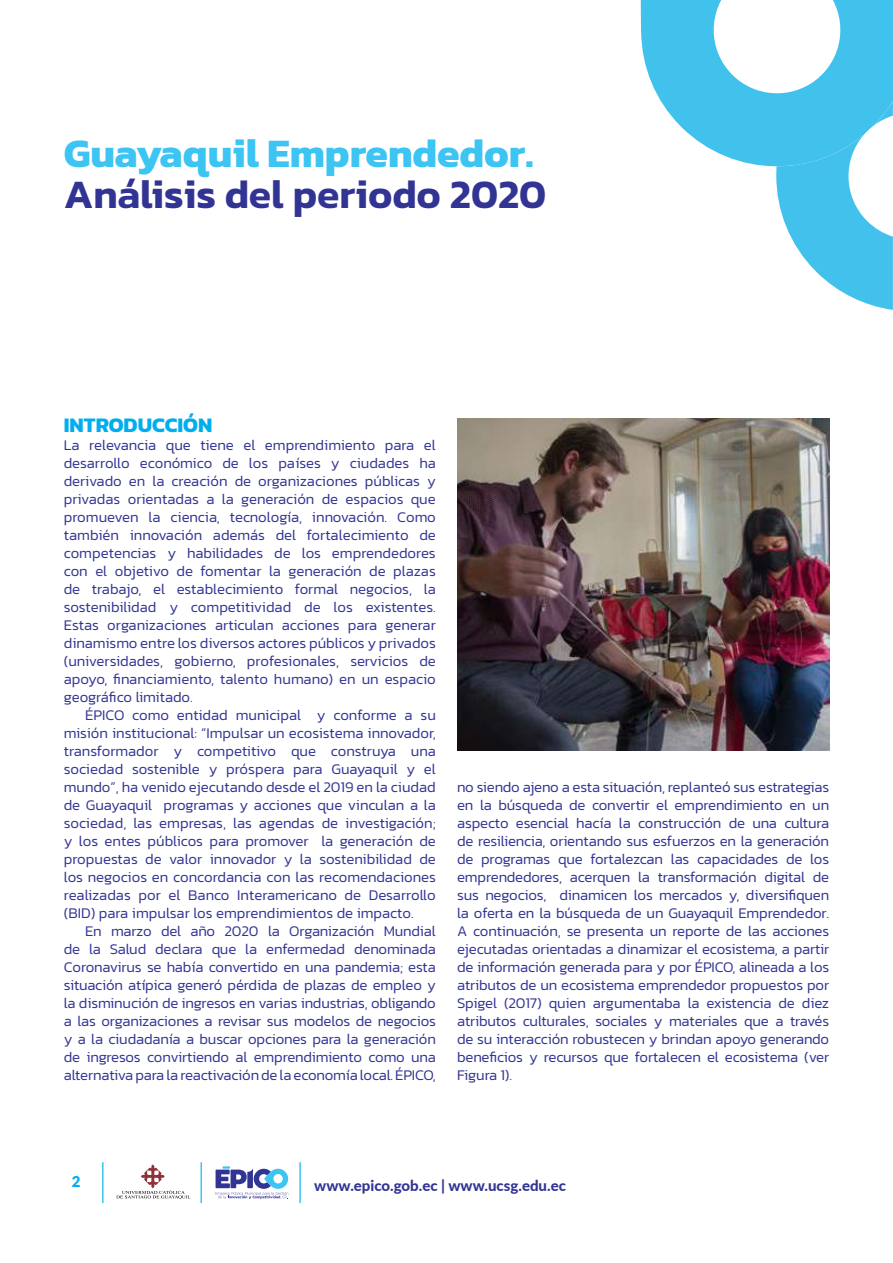
<style>
.page{position:relative;width:893px;height:1263px;background:#fff}
.page>*{position:absolute;margin:0;border:0;box-sizing:border-box;transform-origin:0 0}
.t1{font:600 40.95px "Kanit";color:#323493}
.t2{font:700 40.95px "Kanit";color:#3cc4f2}
.t3{font:700 21px "Kanit";color:#00aeef}
.t4{font:300 15px/18px "Kanit";letter-spacing:-.01em;color:#323493;text-align:justify}
.t5{font:800 15px "Lato";color:#323493}
.t6{font:900 15px "Lato";color:#00aeef}
</style>
<div class="page">
<svg style="left:216px;top:1166px;width:72px;height:33px"></svg>
<svg style="left:116px;top:1164px;width:74px;height:35px"></svg>
<hr style="left:102px;top:1162px;width:2px;height:41px;background:#3cc4f2">
<hr style="left:200px;top:1162px;width:2px;height:41px;background:#3cc4f2">
<svg style="left:640px;top:0;width:253px;height:310px"></svg>
<img style="left:457px;top:419px;width:372px;height:331px">
<hr style="left:299px;top:1162px;width:2px;height:41px;background:#3cc4f2">
<h1 class="t2" style="left:64px;top:121px;width:471px">Guayaquil Emprendedor.</h1>
<h1 class="t1" style="left:64px;top:163px;width:484px">Análisis del periodo 2020</h1>
<h2 class="t3" style="left:64px;top:409px;width:150px">INTRODUCCIÓN</h2>
<p class="t4" style="left:64px;top:436px;width:374px">La relevancia que tiene el emprendimiento para el desarrollo económico de los países y ciudades ha derivado en la creación de organizaciones públicas y privadas orientadas a la generación de espacios que promueven la ciencia, tecnología, innovación. Como también innovación además del fortalecimiento de competencias y habilidades de los emprendedores con el objetivo de fomentar la generación de plazas de trabajo, el establecimiento formal negocios, la sostenibilidad y competitividad de los existentes.<br>Estas organizaciones articulan acciones para generar dinamismo entre los diversos actores públicos y privados (universidades, gobierno, profesionales, servicios de apoyo, financiamiento, talento humano) en un espacio geográfico limitado.</p>
<p class="t4" style="left:64px;top:706px;width:374px;text-indent:21px">ÉPICO como entidad municipal y conforme a su misión institucional: “Impulsar un ecosistema innovador, transformador y competitivo que construya una sociedad sostenible y próspera para Guayaquil y el mundo”, ha venido ejecutando desde el 2019 en la ciudad de Guayaquil programas y acciones que vinculan a la sociedad, las empresas, las agendas de investigación; y los entes públicos para promover la generación de propuestas de valor innovador y la sostenibilidad de los negocios en concordancia con las recomendaciones realizadas por el Banco Interamericano de Desarrollo (BID) para impulsar los emprendimientos de impacto.</p>
<p class="t4" style="left:64px;top:922px;width:374px;text-indent:21px">En marzo del año 2020 la Organización Mundial de la Salud declara que la enfermedad denominada Coronavirus se había convertido en una pandemia; esta situación atípica generó pérdida de plazas de empleo y la disminución de ingresos en varias industrias, obligando a las organizaciones a revisar sus modelos de negocios y a la ciudadanía a buscar opciones para la generación de ingresos convirtiendo al emprendimiento como una alternativa para la reactivación de la economía local. ÉPICO,</p>
<p class="t4" style="left:457px;top:778px;width:374px">no siendo ajeno a esta situación, replanteó sus estrategias en la búsqueda de convertir el emprendimiento en un aspecto esencial hacía la construcción de una cultura de resiliencia, orientando sus esfuerzos en la generación de programas que fortalezcan las capacidades de los emprendedores, acerquen la transformación digital de sus negocios, dinamicen los mercados y, diversifiquen la oferta en la búsqueda de un Guayaquil Emprendedor.<br>A continuación, se presenta un reporte de las acciones ejecutadas orientadas a dinamizar el ecosistema, a partir de información generada para y por ÉPICO, alineada a los atributos de un ecosistema emprendedor propuestos por Spigel (2017) quien argumentaba la existencia de diez atributos culturales, sociales y materiales que a través de su interacción robustecen y brindan apoyo generando beneficios y recursos que fortalecen el ecosistema (ver Figura 1).</p>
<p class="t6" style="left:72px;top:1170px;width:10px">2</p>
<p class="t5" style="left:314px;top:1174px;width:253px">www.epico.gob.ec | www.ucsg.edu.ec</p>
</div>
